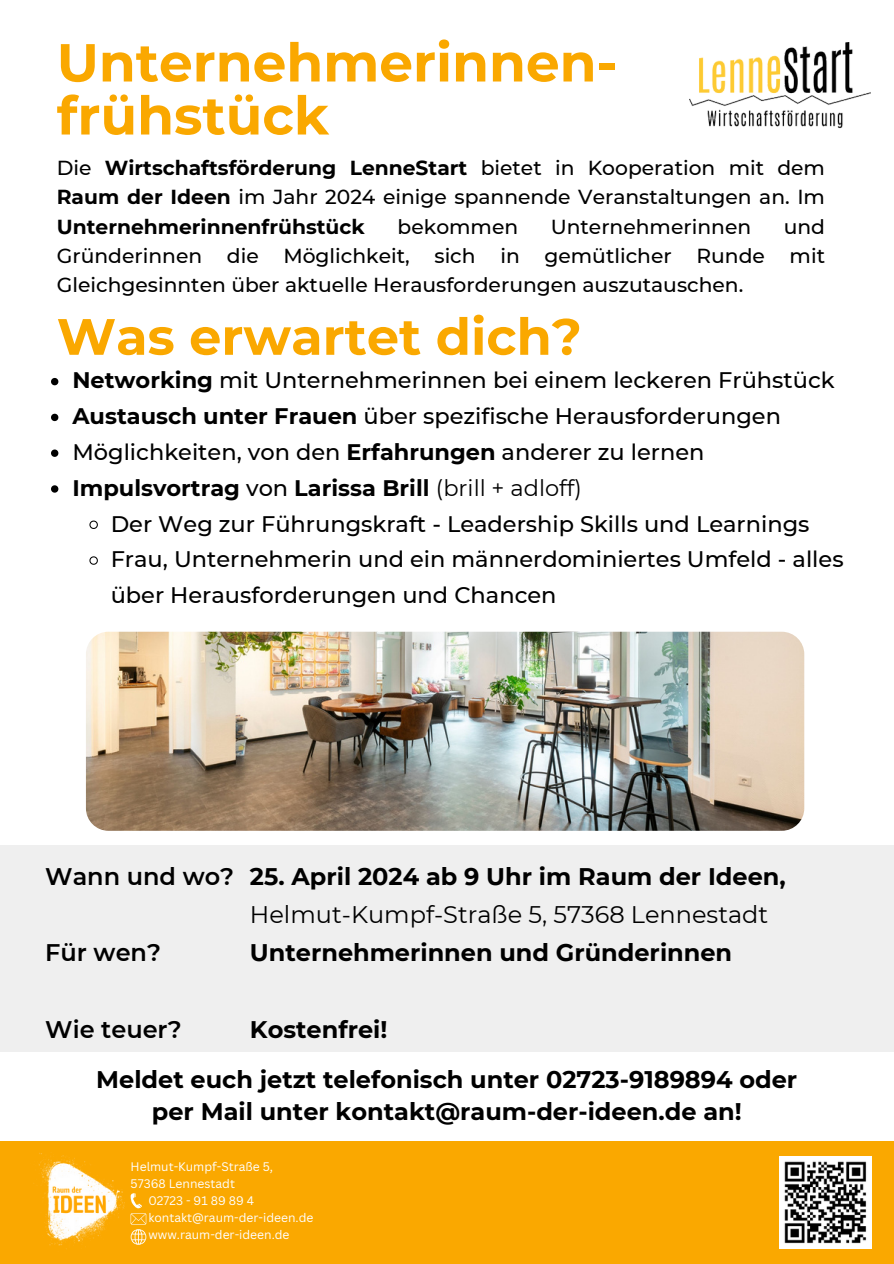
<style>
.page{position:relative;width:894px;height:1264px;background:#fff}
.page>*{position:absolute;margin:0;border:0;box-sizing:border-box;transform-origin:0 0}
.t1{font:700 53.4px/52.9px "Montserrat";color:#faa800}
.t2{font:700 51px "Montserrat";color:#faa800}
.t3{font:700 24px/38.2px "Montserrat";color:#000;text-align:center}
.t4{font:600 24px "Montserrat";color:#000}
.t5{font:500 22.5px/35.7px "Montserrat";color:#000}
.t6{font:700 22.5px "Montserrat";color:#000}
.t7{font:500 20.25px/29.4px "Montserrat";color:#000;text-align:justify}
.t8{font:12.15px "Canva Sans";color:#fff}
.s1{font-weight:700}
.s2{font-weight:500}
.s3{font-weight:400}
</style>
<div class="page">
<img style="left:689px;top:42px;width:181px;height:87px">
<div style="left:0;top:1141px;width:893px;height:122px;background:#faa800"></div>
<img style="left:33px;top:1153px;width:92px;height:96px">
<svg style="left:130px;top:1193px;width:16px;height:51px"></svg>
<img style="left:779px;top:1156px;width:92px;height:92px">
<div style="left:0;top:845px;width:893px;height:206px;background:#efefef"></div>
<img style="left:86px;top:631px;width:718px;height:199px;border-radius:22px">
<svg style="left:51px;top:378px;width:7px;height:7px"></svg>
<svg style="left:51px;top:414px;width:7px;height:7px"></svg>
<svg style="left:51px;top:449px;width:7px;height:8px"></svg>
<svg style="left:51px;top:485px;width:7px;height:7px"></svg>
<svg style="left:89px;top:520px;width:9px;height:9px"></svg>
<svg style="left:89px;top:556px;width:9px;height:9px"></svg>
<h3 class="t1" style="left:57px;top:36px;width:561px">Unternehmerinnen&shy;frühstück</h3>
<h3 class="t7" style="left:57px;top:153px;width:769px">Die <span class="s1">Wirtschaftsförderung LenneStart</span> bietet in Kooperation mit dem <span class="s1">Raum der Ideen</span> im Jahr 2024 einige spannende Veranstaltungen an. Im <span class="s1">Unternehmerinnenfrühstück</span></h3>
<h3 class="t7" style="left:397px;top:212px;width:122px">bekommen</h3>
<h3 class="t7" style="left:550px;top:212px;width:202px">Unternehmerinnen</h3>
<h3 class="t7" style="left:57px;top:212px;width:769px;text-indent:726px">und Gründerinnen die Möglichkeit, sich in gemütlicher Runde mit Gleichgesinnten über aktuelle Herausforderungen auszutauschen.</h3>
<p class="t2" style="left:57px;top:305px;width:526px">Was erwartet dich?</p>
<p class="t5" style="left:72px;top:362px;width:763px"><span class="s1">Networking</span> mit Unternehmerinnen bei einem leckeren Frühstück</p>
<p class="t5" style="left:72px;top:398px;width:709px"><span class="s1">Austausch unter Frauen</span> über spezifische Herausforderungen</p>
<p class="t5" style="left:72px;top:434px;width:633px">Möglichkeiten, von den <span class="s1">Erfahrungen</span> anderer zu lernen</p>
<p class="t6" style="left:72px;top:474px;width:510px">Impulsvortrag <span class="s2">von</span> Larissa Brill <span class="s3">(brill + adloff)</span></p>
<p class="t5" style="left:111px;top:505px;width:700px">Der Weg zur Führungskraft - Leadership Skills und Learnings</p>
<p class="t5" style="left:111px;top:541px;width:734px">Frau, Unternehmerin und ein männerdominiertes Umfeld - alles über Herausforderungen und Chancen</p>
<h2 class="t4" style="left:45px;top:861px;width:190px">Wann und wo?</h2>
<h2 class="t4" style="left:45px;top:937px;width:117px">Für wen?</h2>
<h3 class="t3" style="left:250px;top:856px;width:537px;text-align:left">25. April 2024 ab 9 Uhr im Raum der Ideen,<br><span class="s3">Helmut-Kumpf-Straße 5, 57368 Lennestadt<br></span>Unternehmerinnen und Gründerinnen</h3>
<h2 class="t4" style="left:45px;top:1014px;width:138px">Wie teuer?</h2>
<h2 class="t3" style="left:250px;top:1009px;width:139px">Kostenfrei!</h2>
<p class="t3" style="left:96px;top:1062px;width:702px;line-height:32.7px">Meldet euch jetzt telefonisch unter 02723-9189894 oder per Mail unter kontakt@raum-der-ideen.de an!</p>
<h4 class="t8" style="left:130px;top:1158px;width:144px">Helmut-Kumpf-Straße 5,</h4>
<h1 class="t8" style="left:130px;top:1175px;width:106px">57368 Lennestadt</h1>
<h3 class="t8" style="left:148px;top:1192px;width:107px">02723 - 91 89 89 4</h3>
<h3 class="t8" style="left:148px;top:1209px;width:166px">kontakt@raum-der-ideen.de</h3>
<h3 class="t8" style="left:148px;top:1225px;width:143px">www.raum-der-ideen.de</h3>
</div>
